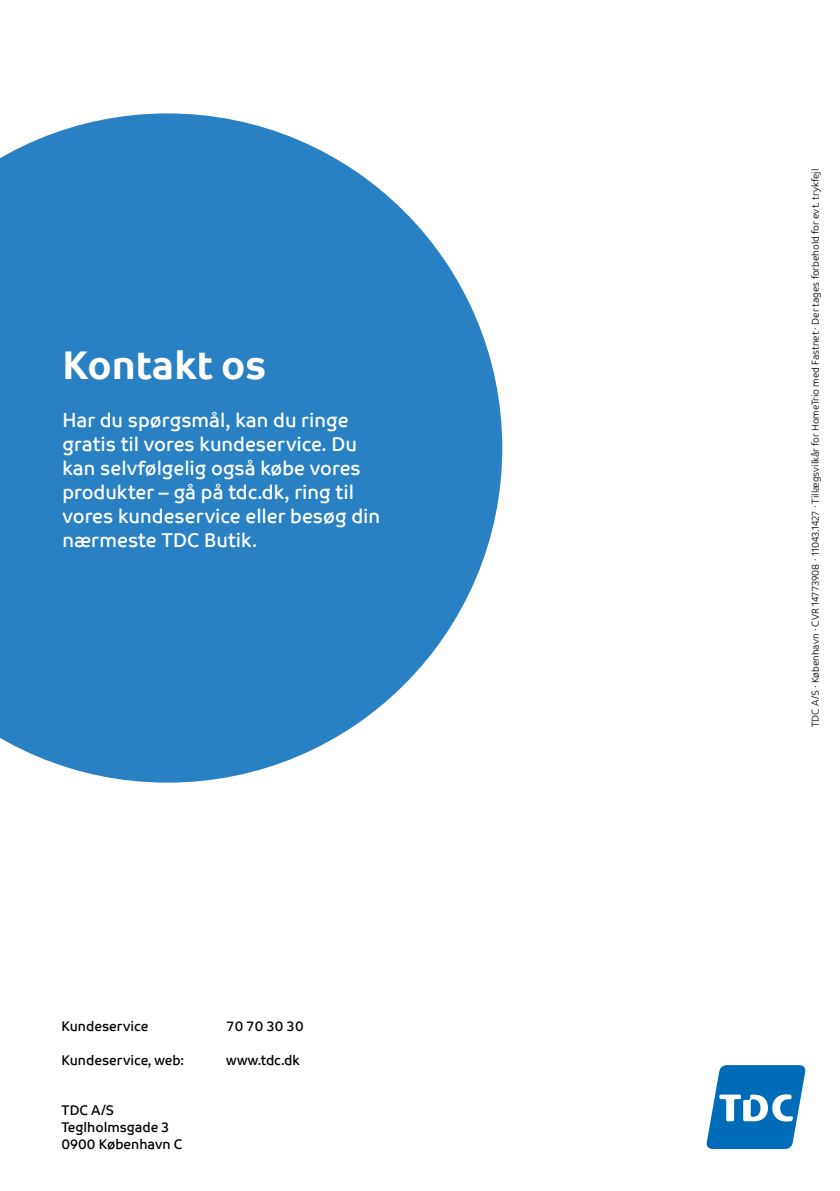
<style>
.page{position:relative;width:840px;height:1191px;background:#fff}
.page>*{position:absolute;margin:0;border:0;box-sizing:border-box;transform-origin:0 0}
.t1{font:700 40px "TDC";color:#fff}
.t2{font:20px/24px "TDC";color:#fff}
.t3{font:14px/16.8px "TDC";color:#000}
.t4{font:10px "TDC Light";color:#000}
</style>
<div class="page">
<svg style="left:0;top:113px;width:502px;height:669px;fill:#2981c4"></svg>
<svg style="left:706px;top:1065px;width:99px;height:84px"></svg>
<h1 class="t1" style="left:62px;top:340px;width:205px">Kontakt os</h1>
<p class="t2" style="left:62px;top:408px;width:319px">Har du spørgsmål, kan du ringe gratis til vores kundeservice. Du kan selvfølgelig også købe vores produkter – gå på tdc.dk, ring til vores kundeservice eller besøg din nærmeste TDC Butik.</p>
<p class="t3" style="left:62px;top:1018px;width:88px">Kundeservice</p>
<p class="t3" style="left:226px;top:1018px;width:79px">70 70 30 30</p>
<p class="t3" style="left:62px;top:1051px;width:124px">Kundeservice, web:</p>
<p class="t3" style="left:226px;top:1051px;width:75px">www.tdc.dk</p>
<p class="t3" style="left:62px;top:1102px;width:122px">TDC A/S<br>Teglholmsgade 3<br>0900 København C</p>
<p class="t4" style="left:809px;top:727px;width:560px;rotate:-90deg">TDC A/S · København · CVR 14773908 · 11043.1427 · Tillægsvilkår for HomeTrio med Fastnet · Der tages forbehold for evt. trykfejl</p>
</div>
